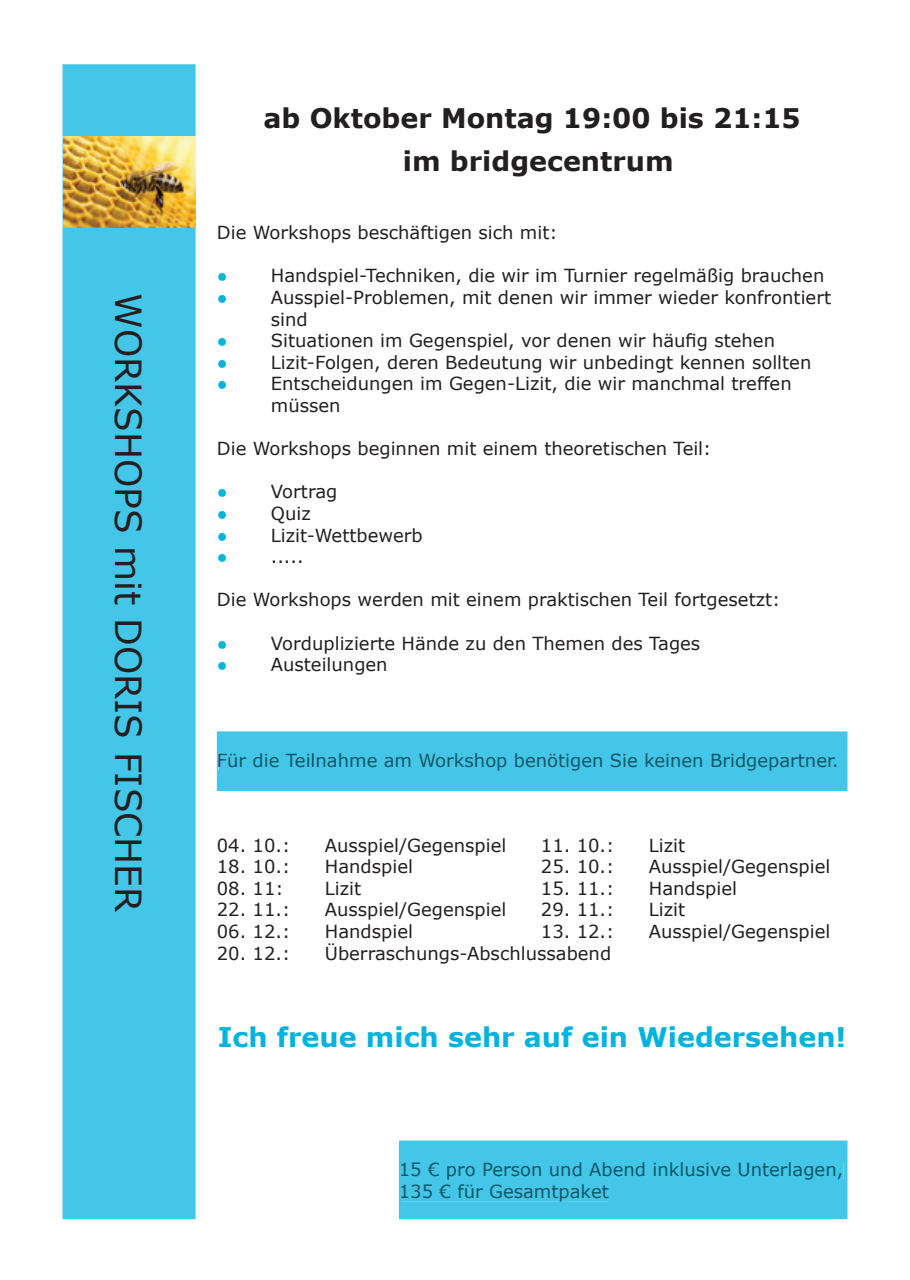
<style>
.page{position:relative;width:910px;height:1280px;background:#fff}
.page>*{position:absolute;margin:0;border:0;box-sizing:border-box;transform-origin:0 0}
.t1{font:36px "Verdana";color:#231f20}
.t2{font:700 27px/43.2px "Verdana";color:#231f20;text-align:center}
.t3{font:700 27px "Verdana";color:#00b3de}
.t4{font:18px/21.6px "Verdana";color:#231f20}
.t5{font:18px/21.6px "Verdana";color:#0c5767}
.s1{color:#00b3de}
</style>
<div class="page">
<div style="left:63px;top:64px;width:133px;height:1155px;background:#43c6e7"></div>
<img style="left:64px;top:136px;width:132px;height:91px">
<div style="left:399px;top:1140px;width:448px;height:79px;background:#43c6e7"></div>
<div style="left:401px;top:1162px;width:442px;height:17px;background:#43c6e7"></div>
<div style="left:401px;top:1184px;width:207px;height:17px;background:#43c6e7"></div>
<div style="left:217px;top:731px;width:630px;height:60px;background:#43c6e7"></div>
<div style="left:219px;top:753px;width:617px;height:17px;background:#43c6e7"></div>
<h1 class="t1" style="left:153px;top:293px;width:620px;rotate:90deg">WORKSHOPS mit DORIS FISCHER</h1>
<h2 class="t2" style="left:264px;top:96px;width:539px">ab Oktober Montag 19:00 bis 21:15 im bridgecentrum</h2>
<p class="t4" style="left:217px;top:222px;width:342px">Die Workshops beschäftigen sich mit:</p>
<p class="t4" style="left:217px;top:265px;width:609px"><span class="s1">●</span> Handspiel-Techniken, die wir im Turnier regelmäßig brauchen</p>
<p class="t4" style="left:271px;top:286px;width:562px;text-indent:-54px"><span class="s1">●</span> Ausspiel-Problemen, mit denen wir immer wieder konfrontiert sind</p>
<p class="t4" style="left:217px;top:330px;width:560px"><span class="s1">●</span> Situationen im Gegenspiel, vor denen wir häufig stehen</p>
<p class="t4" style="left:217px;top:351px;width:596px"><span class="s1">●</span> Lizit-Folgen, deren Bedeutung wir unbedingt kennen sollten</p>
<p class="t4" style="left:271px;top:373px;width:522px;text-indent:-54px"><span class="s1">●</span> Entscheidungen im Gegen-Lizit, die wir manchmal treffen müssen</p>
<p class="t4" style="left:217px;top:438px;width:496px">Die Workshops beginnen mit einem theoretischen Teil:</p>
<p class="t4" style="left:217px;top:481px;width:122px"><span class="s1">●</span> Vortrag</p>
<p class="t4" style="left:217px;top:502px;width:95px"><span class="s1">●</span> Quiz</p>
<p class="t4" style="left:217px;top:524px;width:207px"><span class="s1">●</span> Lizit-Wettbewerb</p>
<p class="t4" style="left:217px;top:546px;width:88px"><span class="s1">●</span> .....</p>
<p class="t4" style="left:217px;top:589px;width:565px">Die Workshops werden mit einem praktischen Teil fortgesetzt:</p>
<p class="t4" style="left:217px;top:632px;width:485px"><span class="s1">●</span> Vorduplizierte Hände zu den Themen des Tages</p>
<p class="t4" style="left:217px;top:654px;width:172px"><span class="s1">●</span> Austeilungen</p>
<p class="t5" style="left:217px;top:749px;width:623px">Für die Teilnahme am Workshop benötigen Sie keinen Bridgepartner.</p>
<p class="t4" style="left:217px;top:834px;width:75px">04. 10.:</p>
<p class="t4" style="left:325px;top:834px;width:183px">Ausspiel/Gegenspiel</p>
<p class="t4" style="left:541px;top:834px;width:75px">11. 10.:</p>
<p class="t4" style="left:649px;top:834px;width:38px">Lizit</p>
<p class="t4" style="left:217px;top:855px;width:75px">18. 10.:</p>
<p class="t4" style="left:325px;top:855px;width:90px">Handspiel</p>
<p class="t4" style="left:541px;top:855px;width:75px">25. 10.:</p>
<p class="t4" style="left:649px;top:855px;width:183px">Ausspiel/Gegenspiel</p>
<p class="t4" style="left:217px;top:877px;width:68px">08. 11:</p>
<p class="t4" style="left:325px;top:877px;width:38px">Lizit</p>
<p class="t4" style="left:541px;top:877px;width:75px">15. 11.:</p>
<p class="t4" style="left:649px;top:877px;width:90px">Handspiel</p>
<p class="t4" style="left:217px;top:899px;width:75px">22. 11.:</p>
<p class="t4" style="left:325px;top:899px;width:183px">Ausspiel/Gegenspiel</p>
<p class="t4" style="left:541px;top:899px;width:75px">29. 11.:</p>
<p class="t4" style="left:649px;top:899px;width:38px">Lizit</p>
<p class="t4" style="left:217px;top:920px;width:75px">06. 12.:</p>
<p class="t4" style="left:325px;top:920px;width:90px">Handspiel</p>
<p class="t4" style="left:541px;top:920px;width:75px">13. 12.:</p>
<p class="t4" style="left:649px;top:920px;width:183px">Ausspiel/Gegenspiel</p>
<p class="t4" style="left:217px;top:942px;width:75px">20. 12.:</p>
<p class="t4" style="left:325px;top:942px;width:288px">Überraschungs-Abschlussabend</p>
<h2 class="t3" style="left:218px;top:1017px;width:630px">Ich freue mich sehr auf ein Wiedersehen!</h2>
<p class="t5" style="left:399px;top:1158px;width:446px">15 € pro Person und Abend inklusive Unterlagen,<br>135 € für Gesamtpaket</p>
</div>
